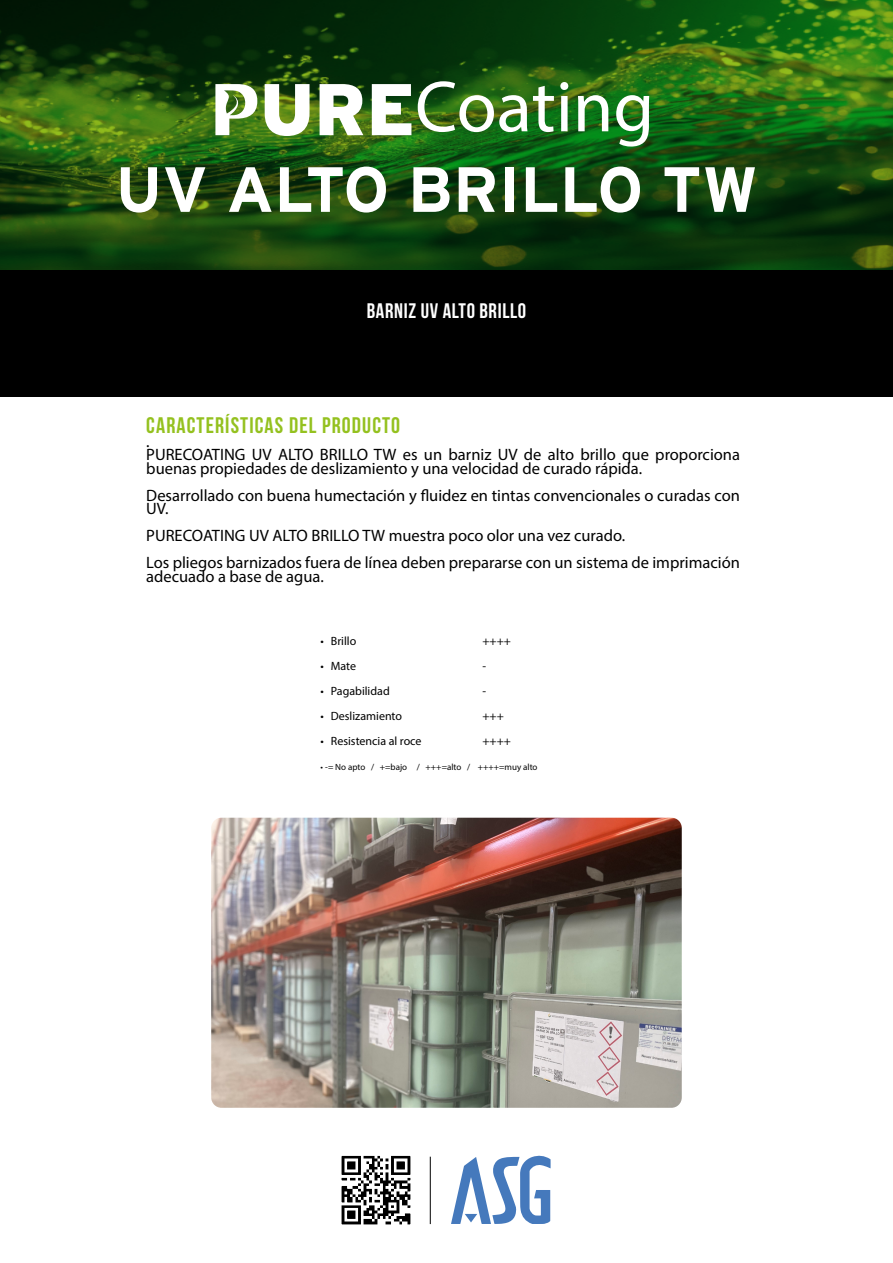
<style>
.page{position:relative;width:893px;height:1263px;background:#fff}
.page>*{position:absolute;margin:0;border:0;box-sizing:border-box;transform-origin:0 0}
.t1{font:73.05px "Myriad Pro";color:#fff}
.t2{font:700 63.75px "Interstate";color:#fff}
.t3{font:22.5px "Bebas Neue";letter-spacing:.05em;color:#94c11f}
.t4{font:21px "Bebas Neue";letter-spacing:.03em;color:#fff}
.t5{font:16.5px/13.5px "Myriad Pro";color:#000}
.t6{font:12px "Myriad Pro";color:#000}
.t7{font:9px "Myriad Pro";color:#000}
</style>
<div class="page">
<svg style="left:0;top:0;width:893px;height:270px;background:#194c0e"></svg>
<div style="left:0;top:270px;width:893px;height:126px;background:#000"></div>
<svg style="left:215px;top:84px;width:42px;height:51px"></svg>
<svg style="left:265px;top:84px;width:44px;height:52px"></svg>
<svg style="left:320px;top:84px;width:43px;height:51px"></svg>
<svg style="left:372px;top:84px;width:39px;height:51px"></svg>
<img style="left:211px;top:818px;width:471px;height:290px">
<img style="left:341px;top:1155px;width:70px;height:70px">
<svg style="left:451px;top:1155px;width:100px;height:69px"></svg>
<hr style="left:430px;top:1157px;width:1px;height:67px;background:#000">
<h1 class="t1" style="left:415px;top:62px;width:241px">Coating</h1>
<h2 class="t2" style="left:115px;top:154px;width:644px">UV ALTO BRILLO TW</h2>
<p class="t4" style="left:367px;top:299px;width:161px">BARNIZ UV ALTO BRILLO</p>
<h3 class="t3" style="left:146px;top:413px;width:255px">CARACTERÍSTICAS DEL PRODUCTO</h3>
<p class="t5" style="left:146px;top:434px;width:595px">.<br>PURECOATING UV ALTO BRILLO TW es un barniz UV de alto brillo que proporciona buenas propiedades de deslizamiento y una velocidad de curado rápida.</p>
<p class="t5" style="left:146px;top:488px;width:595px">Desarrollado con buena humectación y fluidez en tintas convencionales o curadas con<br>UV.</p>
<p class="t5" style="left:146px;top:522px;width:595px;line-height:27px">PURECOATING UV ALTO BRILLO TW muestra poco olor una vez curado.<br>Los pliegos barnizados fuera de línea deben prepararse con un sistema de imprimación</p>
<p class="t5" style="left:146px;top:569px;width:179px">adecuado a base de agua.</p>
<p class="t6" style="left:320px;top:633px;width:38px">• Brillo</p>
<p class="t6" style="left:482px;top:633px;width:30px">++++</p>
<p class="t6" style="left:320px;top:658px;width:37px">• Mate</p>
<p class="t6" style="left:482px;top:658px;width:5px">-</p>
<p class="t6" style="left:320px;top:683px;width:71px">• Pagabilidad</p>
<p class="t6" style="left:482px;top:683px;width:5px">-</p>
<p class="t6" style="left:320px;top:708px;width:83px">• Deslizamiento</p>
<p class="t6" style="left:482px;top:708px;width:23px">+++</p>
<p class="t6" style="left:320px;top:733px;width:103px">• Resistencia al roce</p>
<p class="t6" style="left:482px;top:733px;width:30px">++++</p>
<p class="t7" style="left:320px;top:761px;width:219px">• -= No apto / +=bajo / +++=alto / ++++=muy alto</p>
</div>
